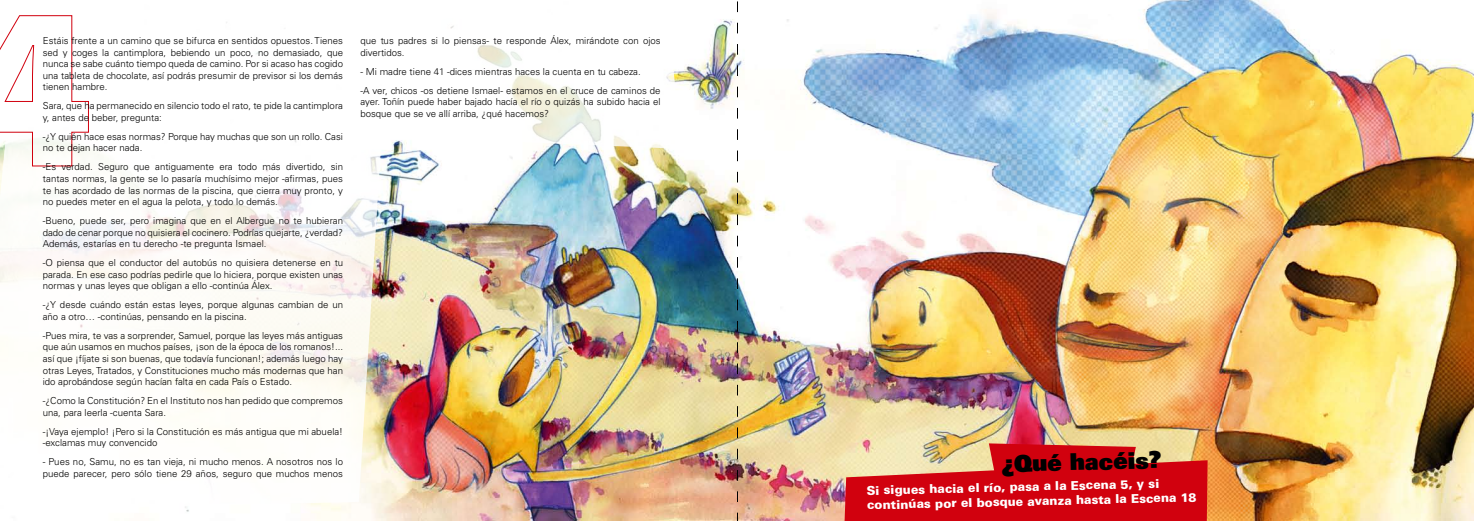
<style>
.page{position:relative;width:1474px;height:521px;background:#fff}
.page>*{position:absolute;margin:0;border:0;box-sizing:border-box;transform-origin:0 0}
.t1{font:23.19px "Univers LT Std X Black";color:#000}
.t2{font:900 12.25px/14.5px "Univers LT Std";color:#fff}
.t3{font:300 9.62px/11.5px "Univers LT Std";color:#000}
</style>
<div class="page">
<img style="left:186px;top:0;width:1287px;height:521px">
<svg style="left:844px;top:443px;width:363px;height:78px;background:#d7312f"></svg>
<svg style="left:0;top:0;width:393px;height:511px"></svg>
<svg style="left:0;top:15px;width:89px;height:152px"></svg>
<svg style="left:299px;top:0;width:382px;height:149px"></svg>
<svg style="left:737px;top:0;width:1px;height:521px"></svg>
<p class="t3" style="left:43px;top:35px;width:302px;text-align:justify">Estáis frente a un camino que se bifurca en sentidos opuestos. Tienes sed y coges la cantimplora, bebiendo un poco, no demasiado, que nunca se sabe cuánto tiempo queda de camino. Por si acaso has cogido una tableta de chocolate, así podrás presumir de previsor si los demás tienen hambre.</p>
<p class="t3" style="left:43px;top:100px;width:302px">Sara, que ha permanecido en silencio todo el rato, te pide la cantimplora y, antes de beber, pregunta:</p>
<p class="t3" style="left:43px;top:131px;width:302px">-¿Y quién hace esas normas? Porque hay muchas que son un rollo. Casi no te dejan hacer nada.</p>
<p class="t3" style="left:43px;top:161px;width:302px;text-align:justify">-Es verdad. Seguro que antiguamente era todo más divertido, sin tantas normas, la gente se lo pasaría muchísimo mejor -afirmas, pues te has acordado de las normas de la piscina, que cierra muy pronto, y no puedes meter en el agua la pelota, y todo lo demás.</p>
<p class="t3" style="left:43px;top:215px;width:302px;text-align:justify">-Bueno, puede ser, pero imagina que en el Albergue no te hubieran dado de cenar porque no quisiera el cocinero. Podrías quejarte, ¿verdad?<br>Además, estarías en tu derecho -te pregunta Ismael.</p>
<p class="t3" style="left:43px;top:257px;width:302px;text-align:justify">-O piensa que el conductor del autobús no quisiera detenerse en tu parada. En ese caso podrías pedirle que lo hiciera, porque existen unas normas y unas leyes que obligan a ello -continúa Álex.</p>
<p class="t3" style="left:43px;top:299px;width:302px">-¿Y desde cuándo están estas leyes, porque algunas cambian de un año a otro… -continúas, pensando en la piscina.</p>
<p class="t3" style="left:43px;top:330px;width:302px;text-align:justify">-Pues mira, te vas a sorprender, Samuel, porque las leyes más antiguas que aún usamos en muchos países, ¡son de la época de los romanos!... así que ¡fíjate si son buenas, que todavía funcionan!; además luego hay otras Leyes, Tratados, y Constituciones mucho más modernas que han ido aprobándose según hacían falta en cada País o Estado.</p>
<p class="t3" style="left:43px;top:395px;width:302px">-¿Como la Constitución? En el Instituto nos han pedido que compremos una, para leerla -cuenta Sara.</p>
<p class="t3" style="left:43px;top:425px;width:302px">-¡Vaya ejemplo! ¡Pero si la Constitución es más antigua que mi abuela! -exclamas muy convencido</p>
<p class="t3" style="left:43px;top:456px;width:302px">- Pues no, Samu, no es tan vieja, ni mucho menos. A nosotros nos lo puede parecer, pero sólo tiene 29 años, seguro que muchos menos</p>
<p class="t3" style="left:360px;top:35px;width:302px">que tus padres si lo piensas- te responde Álex, mirándote con ojos divertidos.</p>
<p class="t3" style="left:360px;top:62px;width:302px;line-height:19px">- Mi madre tiene 41 -dices mientras haces la cuenta en tu cabeza.<br>-A ver, chicos -os detiene Ismael- estamos en el cruce de caminos de</p>
<p class="t3" style="left:360px;top:96px;width:302px">ayer. Toñín puede haber bajado hacía el río o quizás ha subido hacia el bosque que se ve allí arriba, ¿qué hacemos?</p>
<h1 class="t1" style="left:1001px;top:448px;width:161px;rotate:-1deg">¿Qué hacéis?</h1>
<p class="t2" style="left:866px;top:482px;width:331px;rotate:-1deg">Si sigues hacia el río, pasa a la Escena 5, y si continúas por el bosque avanza hasta la Escena 18</p>
</div>
